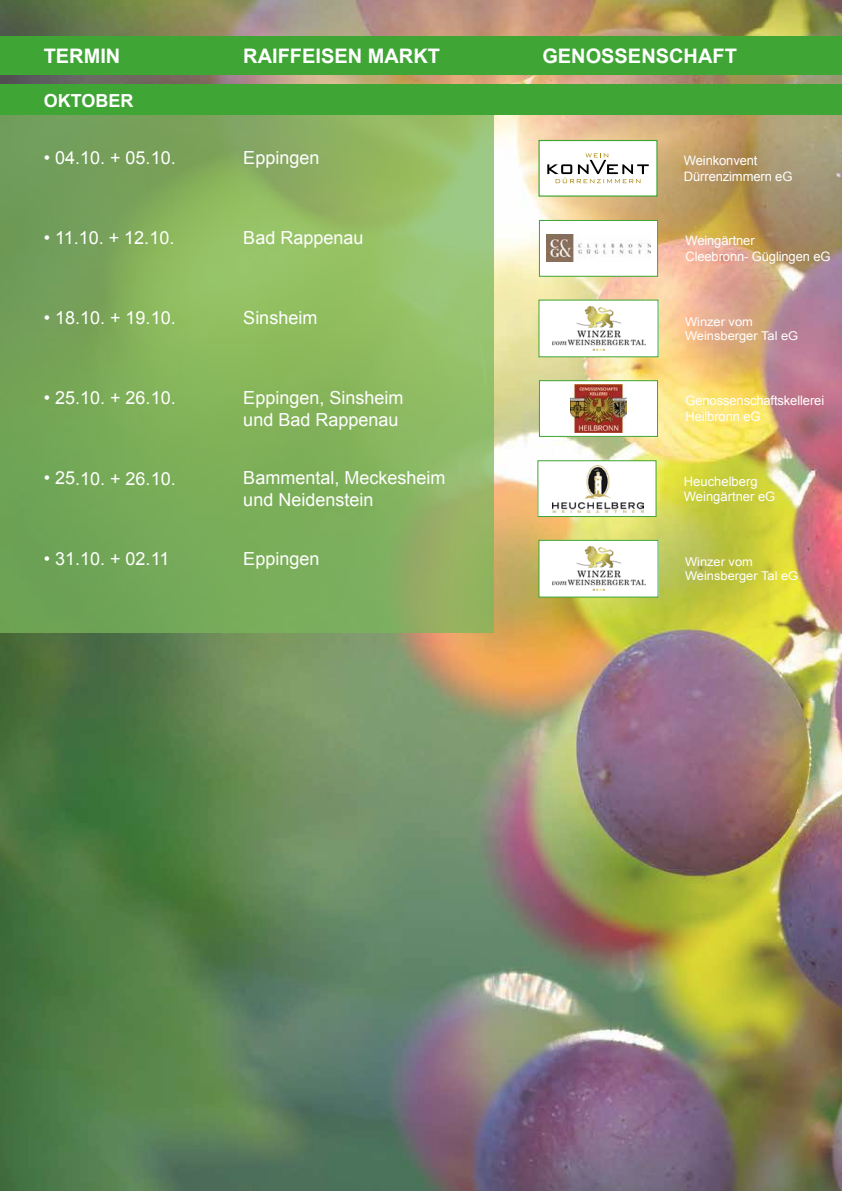
<style>
.page{position:relative;width:842px;height:1191px;background:#fff}
.page>*{position:absolute;margin:0;border:0;box-sizing:border-box;transform-origin:0 0}
.t1{font:700 20px "Arial";color:#fff}
.t2{font:18px/21.6px "Arial";color:#fff}
.t3{font:700 18px "Arial";color:#fff}
.t4{font:13px/15.6px "Arial";letter-spacing:-.01em;color:#fff}
.t5{font:12.1px/14.6px "Arial";color:#fff;scale:1.06 1}
</style>
<div class="page">
<img style="left:0;top:0;width:842px;height:1191px">
<svg style="left:0;top:115px;width:493px;height:517px;background:#83b05e"></svg>
<div style="left:0;top:84px;width:842px;height:31px;background:#3fa535"></div>
<div style="left:0;top:36px;width:842px;height:38px;background:#3fa535"></div>
<div style="left:538px;top:461px;width:118px;height:55px;background:#fff"></div>
<img style="left:552px;top:465px;width:91px;height:47px">
<div style="left:537px;top:460px;width:119px;height:57px;border:1px solid #3fa535"></div>
<div style="left:539px;top:220px;width:119px;height:56px;background:#fff"></div>
<img style="left:546px;top:235px;width:105px;height:27px">
<div style="left:539px;top:220px;width:119px;height:57px;border:1px solid #3fa535"></div>
<div style="left:539px;top:300px;width:119px;height:57px;background:#fff"></div>
<img style="left:552px;top:306px;width:93px;height:45px">
<div style="left:539px;top:540px;width:119px;height:57px;background:#fff"></div>
<img style="left:552px;top:546px;width:93px;height:45px">
<div style="left:538px;top:540px;width:120px;height:57px;border:1px solid #3fa535"></div>
<div style="left:539px;top:381px;width:118px;height:55px;background:#fff"></div>
<img style="left:570px;top:384px;width:57px;height:48px">
<div style="left:539px;top:380px;width:119px;height:57px;border:1px solid #3fa535"></div>
<div style="left:539px;top:140px;width:118px;height:56px;background:#fff"></div>
<svg style="left:547px;top:153px;width:102px;height:30px"></svg>
<div style="left:538px;top:140px;width:119px;height:57px;border:1px solid #3fa535"></div>
<p class="t1" style="left:44px;top:42px;width:78px">TERMIN</p>
<p class="t1" style="left:243px;top:42px;width:198px">RAIFFEISEN MARKT</p>
<p class="t1" style="left:542px;top:42px;width:196px">GENOSSENSCHAFT</p>
<p class="t3" style="left:44px;top:89px;width:91px">OKTOBER</p>
<p class="t2" style="left:44px;top:147px;width:133px">• 04.10. + 05.10.</p>
<p class="t2" style="left:243px;top:147px;width:78px">Eppingen</p>
<p class="t4" style="left:684px;top:153px;width:110px">Weinkonvent<br>Dürrenzimmern eG</p>
<p class="t2" style="left:44px;top:227px;width:132px">• 11.10. + 12.10.</p>
<p class="t2" style="left:243px;top:227px;width:122px">Bad Rappenau</p>
<p class="t4" style="left:685px;top:233px;width:147px">Weingärtner<br>Cleebronn- Güglingen eG</p>
<p class="t2" style="left:44px;top:307px;width:133px">• 18.10. + 19.10.</p>
<p class="t2" style="left:243px;top:307px;width:76px">Sinsheim</p>
<p class="t5" style="left:685px;top:314px;width:108px">Winzer vom<br>Weinsberger Tal eG</p>
<p class="t2" style="left:44px;top:387px;width:133px">• 25.10. + 26.10.</p>
<p class="t2" style="left:243px;top:387px;width:162px">Eppingen, Sinsheim und Bad Rappenau</p>
<p class="t4" style="left:685px;top:393px;width:140px">Genossenschaftskellerei<br>Heilbronn eG</p>
<p class="t2" style="left:44px;top:468px;width:134px">• 25.10. + 26.10.</p>
<p class="t2" style="left:243px;top:467px;width:204px">Bammental, Meckesheim und Neidenstein</p>
<p class="t4" style="left:684px;top:473px;width:93px">Heuchelberg<br>Weingärtner eG</p>
<p class="t2" style="left:44px;top:547px;width:127px">• 31.10. + 02.11</p>
<p class="t2" style="left:243px;top:547px;width:78px">Eppingen</p>
<p class="t5" style="left:685px;top:554px;width:108px">Winzer vom<br>Weinsberger Tal eG</p>
</div>
